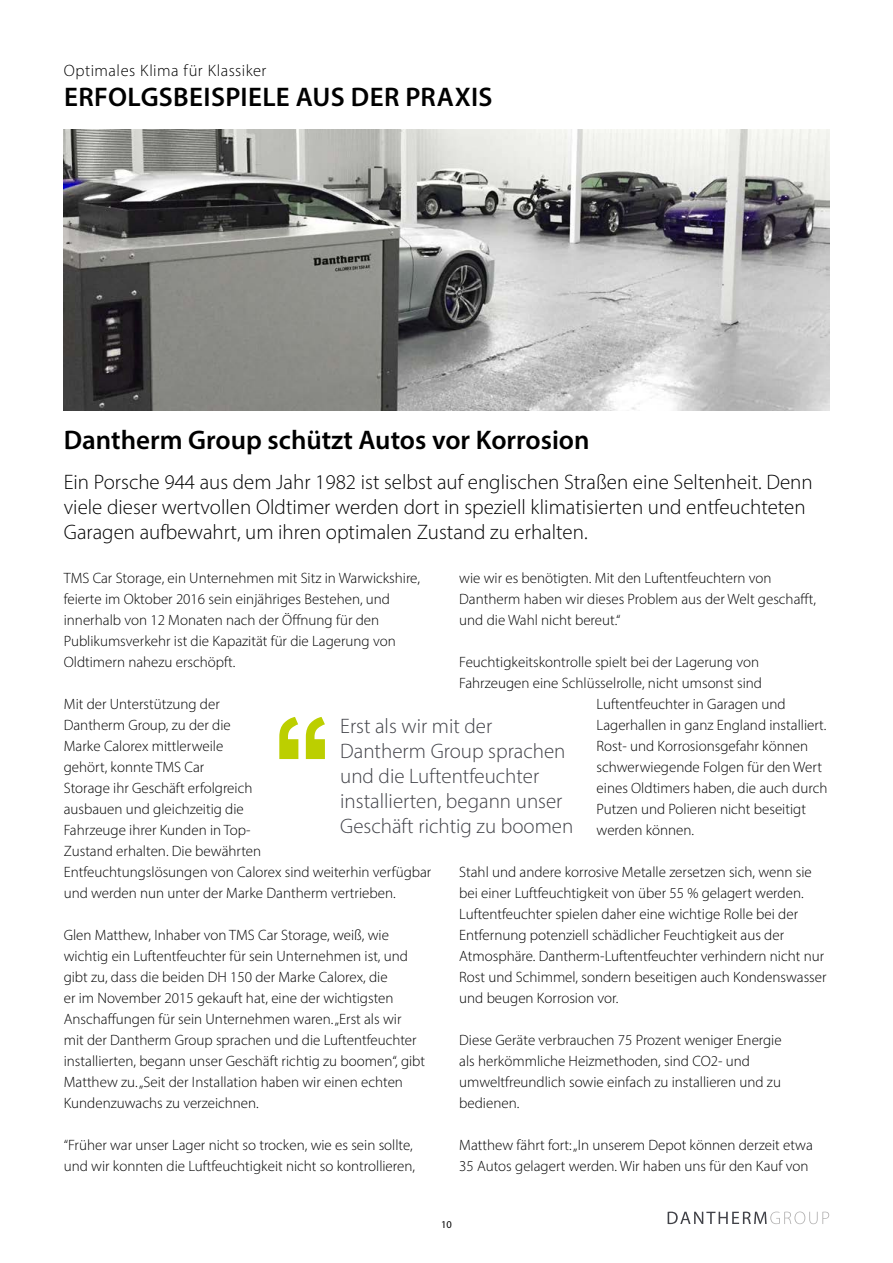
<style>
.page{position:relative;width:893px;height:1263px;background:#fff}
.page>*{position:absolute;margin:0;border:0;box-sizing:border-box;transform-origin:0 0}
.t1{font:600 27px "Myriad Pro";color:#000}
.t2{font:300 21px/25.2px "Myriad Pro";color:#000}
.t3{font:300 21px/25.2px "Myriad Pro";color:#414248}
.t4{font:300 16.5px "Myriad Pro";letter-spacing:.03em;color:#000}
.t5{font:300 15px/21px "Myriad Pro";color:#000}
.t6{font:10.5px "Myriad Pro";color:#000}
</style>
<div class="page">
<svg style="left:668px;top:1211px;width:161px;height:13px"></svg>
<img style="left:64px;top:129px;width:765px;height:281px">
<svg style="left:279px;top:717px;width:46px;height:42px"></svg>
<p class="t4" style="left:64px;top:61px;width:204px">Optimales Klima für Klassiker</p>
<h1 class="t1" style="left:64px;top:80px;width:430px">ERFOLGSBEISPIELE AUS DER PRAXIS</h1>
<h1 class="t1" style="left:64px;top:422px;width:527px">Dantherm Group schützt Autos vor Korrosion</h1>
<p class="t2" style="left:64px;top:469px;width:750px">Ein Porsche 944 aus dem Jahr 1982 ist selbst auf englischen Straßen eine Seltenheit. Denn viele dieser wertvollen Oldtimer werden dort in speziell klimatisierten und entfeuchteten<br>Garagen aufbewahrt, um ihren optimalen Zustand zu erhalten.</p>
<p class="t5" style="left:64px;top:567px;width:358px">TMS Car Storage, ein Unternehmen mit Sitz in Warwickshire, feierte im Oktober 2016 sein einjähriges Bestehen, und innerhalb von 12 Monaten nach der Öffnung für den Publikumsverkehr ist die Kapazität für die Lagerung von Oldtimern nahezu erschöpft.</p>
<p class="t5" style="left:64px;top:693px;width:369px">Mit der Unterstützung der<br>Dantherm Group, zu der die<br>Marke Calorex mittlerweile<br>gehört, konnte TMS Car<br>Storage ihr Geschäft erfolgreich<br>ausbauen und gleichzeitig die<br>Fahrzeuge ihrer Kunden in Top-<br>Zustand erhalten. Die bewährten<br>Entfeuchtungslösungen von Calorex sind weiterhin verfügbar und werden nun unter der Marke Dantherm vertrieben.</p>
<p class="t5" style="left:64px;top:924px;width:363px">Glen Matthew, Inhaber von TMS Car Storage, weiß, wie wichtig ein Luftentfeuchter für sein Unternehmen ist, und gibt zu, dass die beiden DH 150 der Marke Calorex, die<br>er im November 2015 gekauft hat, eine der wichtigsten Anschaffungen für sein Unternehmen waren. „Erst als wir mit der Dantherm Group sprachen und die Luftentfeuchter installierten, begann unser Geschäft richtig zu boomen“, gibt Matthew zu. „Seit der Installation haben wir einen echten Kundenzuwachs zu verzeichnen.</p>
<p class="t5" style="left:64px;top:1134px;width:353px">“Früher war unser Lager nicht so trocken, wie es sein sollte, und wir konnten die Luftfeuchtigkeit nicht so kontrollieren,</p>
<p class="t5" style="left:459px;top:567px;width:358px">wie wir es benötigten. Mit den Luftentfeuchtern von<br>Dantherm haben wir dieses Problem aus der Welt geschafft, und die Wahl nicht bereut.“</p>
<p class="t5" style="left:459px;top:651px;width:301px">Feuchtigkeitskontrolle spielt bei der Lagerung von</p>
<p class="t5" style="left:459px;top:672px;width:304px">Fahrzeugen eine Schlüsselrolle, nicht umsonst sind</p>
<p class="t5" style="left:597px;top:693px;width:191px">Luftentfeuchter in Garagen und</p>
<p class="t5" style="left:597px;top:714px;width:231px">Lagerhallen in ganz England installiert.</p>
<p class="t5" style="left:597px;top:735px;width:213px">Rost- und Korrosionsgefahr können</p>
<p class="t5" style="left:597px;top:756px;width:227px">schwerwiegende Folgen für den Wert</p>
<p class="t5" style="left:597px;top:777px;width:232px">eines Oldtimers haben, die auch durch</p>
<p class="t5" style="left:597px;top:798px;width:211px">Putzen und Polieren nicht beseitigt</p>
<p class="t5" style="left:597px;top:819px;width:99px">werden können.</p>
<p class="t5" style="left:459px;top:861px;width:369px">Stahl und andere korrosive Metalle zersetzen sich, wenn sie bei einer Luftfeuchtigkeit von über 55 % gelagert werden.<br>Luftentfeuchter spielen daher eine wichtige Rolle bei der Entfernung potenziell schädlicher Feuchtigkeit aus der Atmosphäre. Dantherm-Luftentfeuchter verhindern nicht nur Rost und Schimmel, sondern beseitigen auch Kondenswasser und beugen Korrosion vor.</p>
<p class="t5" style="left:459px;top:1029px;width:324px">Diese Geräte verbrauchen 75 Prozent weniger Energie als herkömmliche Heizmethoden, sind CO2- und umweltfreundlich sowie einfach zu installieren und zu bedienen.</p>
<p class="t5" style="left:459px;top:1134px;width:355px">Matthew fährt fort: „In unserem Depot können derzeit etwa<br>35 Autos gelagert werden. Wir haben uns für den Kauf von</p>
<h2 class="t3" style="left:340px;top:713px;width:235px">Erst als wir mit der<br>Dantherm Group sprachen und die Luftentfeuchter installierten, begann unser<br>Geschäft richtig zu boomen</h2>
<p class="t6" style="left:441px;top:1218px;width:12px">10</p>
</div>
